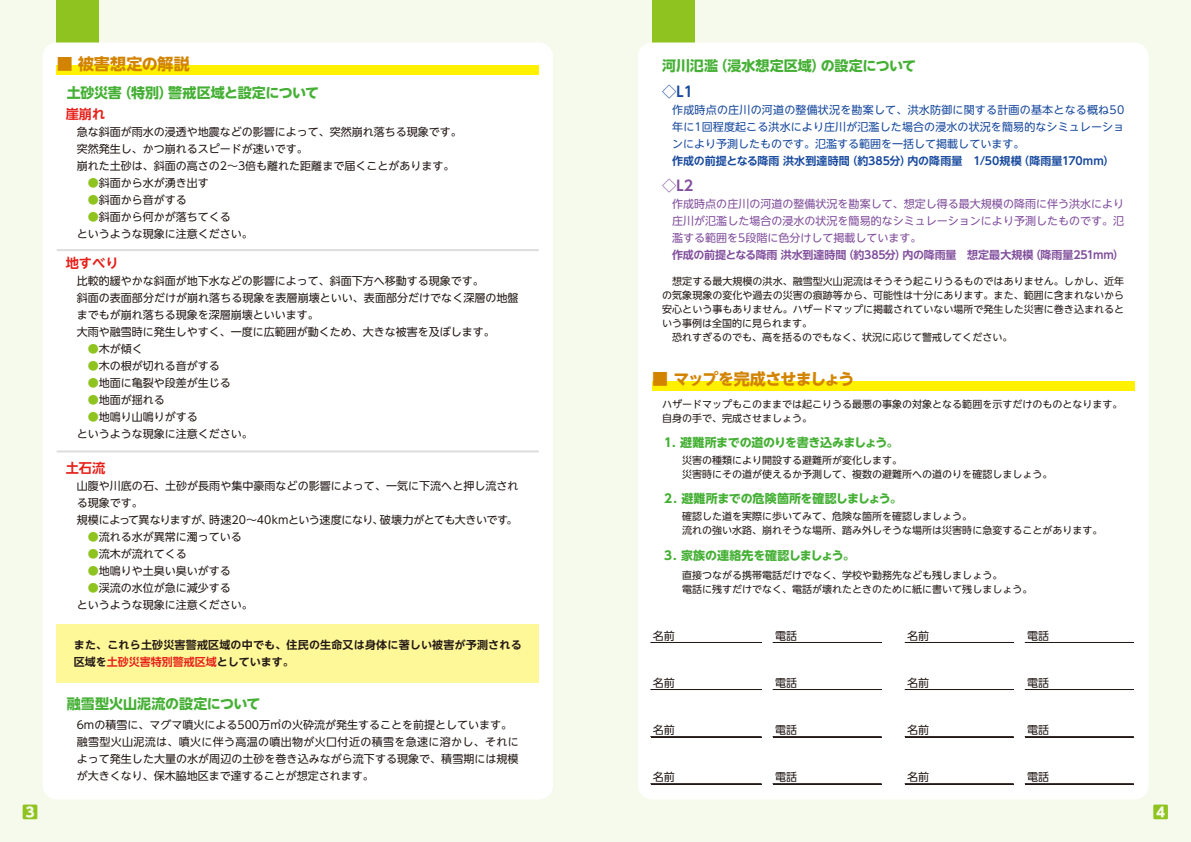
<style>
.page{position:relative;width:1191px;height:842px;background:#fff}
.page>*{position:absolute;margin:0;border:0;box-sizing:border-box;transform-origin:0 0}
.t1{font:700 16px "UD Shin Go NT Pr 6 N";letter-spacing:-.055em;color:#d28300}
.t2{font:700 16px "UD Shin Go NT Pr 6 N";color:#d28300}
.t3{font:800 16px "UD Shin Go NT Pr 6 N";color:#8fc31f}
.t4{font:700 14.3px "UD Shin Go NT Pr 6 N De";color:#17499d}
.t5{font:700 14.3px "UD Shin Go NT Pr 6 N De";color:#814e9c}
.t6{font:700 14px "UD Shin Go NT Pr 6 N";letter-spacing:-.01em;color:#45b035}
.t7{font:700 13.2px "UD Shin Go NT Pr 6 N De";color:#e71f19}
.t8{font:700 12px "UD Shin Go NT Pr 6 N";letter-spacing:-.025em;color:#45b035}
.t9{font:11px/17px "UD Shin Go NT Pr 6 N";color:#221815}
.t10{font:11px/17px "UD Shin Go NT Pr 6 N";color:#17499d;text-align:justify}
.t11{font:11px/17px "UD Shin Go NT Pr 6 N";color:#814e9c;text-align:justify}
.t12{font:700 11px/17px "UD Shin Go NT Pr 6 N De";letter-spacing:.02em;color:#221815}
.t13{font:700 11px "UD Shin Go NT Pr 6 N De";color:#17499d}
.t14{font:700 11px "UD Shin Go NT Pr 6 N De";letter-spacing:-.015em;color:#814e9c}
.t15{font:10px/14px "UD Shin Go NT Pr 6 N";color:#221815}
.s1{color:#8fc31f}
.s2{color:#e71f19}
</style>
<div class="page">
<div style="left:0;top:0;width:595px;height:842px;background:#f6faed"></div>
<div style="left:596px;top:0;width:595px;height:842px;background:#f6faed"></div>
<div style="left:652px;top:0;width:42px;height:48px;background:#8fc31f"></div>
<div style="left:57px;top:0;width:42px;height:48px;background:#8fc31f"></div>
<div style="left:43px;top:43px;width:510px;height:756px;background:#fff;border-radius:14px"></div>
<div style="left:638px;top:43px;width:510px;height:756px;background:#fff;border-radius:14px"></div>
<div style="left:57px;top:65px;width:482px;height:9px;background:#fff100"></div>
<div style="left:652px;top:381px;width:482px;height:9px;background:#fff100"></div>
<div style="left:57px;top:624px;width:482px;height:58px;background:#fff899"></div>
<hr style="left:651px;top:642px;width:110px;height:1px;background:#221815">
<hr style="left:773px;top:642px;width:108px;height:1px;background:#221815">
<hr style="left:905px;top:642px;width:108px;height:1px;background:#221815">
<hr style="left:651px;top:689px;width:110px;height:1px;background:#221815">
<hr style="left:773px;top:689px;width:108px;height:1px;background:#221815">
<hr style="left:905px;top:689px;width:108px;height:1px;background:#221815">
<hr style="left:651px;top:736px;width:110px;height:1px;background:#221815">
<hr style="left:773px;top:736px;width:108px;height:1px;background:#221815">
<hr style="left:905px;top:736px;width:108px;height:1px;background:#221815">
<hr style="left:651px;top:783px;width:110px;height:1px;background:#221815">
<hr style="left:773px;top:783px;width:108px;height:1px;background:#221815">
<hr style="left:905px;top:783px;width:108px;height:1px;background:#221815">
<hr style="left:1025px;top:642px;width:108px;height:1px;background:#221815">
<hr style="left:1025px;top:689px;width:108px;height:1px;background:#221815">
<hr style="left:1025px;top:736px;width:108px;height:1px;background:#221815">
<hr style="left:1025px;top:783px;width:108px;height:1px;background:#221815">
<hr style="left:57px;top:249px;width:482px;height:2px;background:#dcdddd">
<hr style="left:57px;top:450px;width:482px;height:2px;background:#dcdddd">
<h1 class="t2" style="left:57px;top:51px;width:134px">■ 被害想定の解説</h1>
<p class="t6" style="left:67px;top:81px;width:254px">土砂災害（特別）警戒区域と設定について</p>
<p class="t7" style="left:66px;top:104px;width:41px">崖崩れ</p>
<p class="t9" style="left:77px;top:123px;width:387px">急な斜面が雨水の浸透や地震などの影響によって、突然崩れ落ちる現象です。突然発生し、かつ崩れるスピードが速いです。<br>崩れた土砂は、斜面の高さの2～3倍も離れた距離まで届くことがあります。</p>
<p class="t9" style="left:88px;top:174px;width:123px"><span class="s1">●</span>斜面から水が湧き出す</p>
<p class="t9" style="left:88px;top:191px;width:101px"><span class="s1">●</span>斜面から音がする</p>
<p class="t9" style="left:77px;top:208px;width:178px;text-indent:11px"><span class="s1">●</span>斜面から何かが落ちてくる<br>というような現象に注意ください。</p>
<p class="t7" style="left:66px;top:252px;width:54px">地すべり</p>
<p class="t9" style="left:77px;top:272px;width:443px">比較的緩やかな斜面が地下水などの影響によって、斜面下方へ移動する現象です。<br>斜面の表面部分だけが崩れ落ちる現象を表層崩壊といい、表面部分だけでなく深層の地盤までもが崩れ落ちる現象を深層崩壊といいます。<br>大雨や融雪時に発生しやすく、一度に広範囲が動くため、大きな被害を及ぼします。</p>
<p class="t9" style="left:88px;top:340px;width:57px"><span class="s1">●</span>木が傾く</p>
<p class="t9" style="left:88px;top:357px;width:134px"><span class="s1">●</span>木の根が切れる音がする</p>
<p class="t9" style="left:88px;top:374px;width:145px"><span class="s1">●</span>地面に亀裂や段差が生じる</p>
<p class="t9" style="left:88px;top:391px;width:79px"><span class="s1">●</span>地面が揺れる</p>
<p class="t9" style="left:77px;top:408px;width:178px;text-indent:11px"><span class="s1">●</span>地鳴り山鳴りがする<br>というような現象に注意ください。</p>
<p class="t7" style="left:66px;top:457px;width:41px">土石流</p>
<p class="t9" style="left:77px;top:477px;width:443px">山腹や川底の石、土砂が長雨や集中豪雨などの影響によって、一気に下流へと押し流される現象です。<br>規模によって異なりますが、時速20～40kmという速度になり、破壊力がとても大きいです。</p>
<p class="t9" style="left:88px;top:528px;width:156px"><span class="s1">●</span>流れる水が異常に濁っている</p>
<p class="t9" style="left:88px;top:545px;width:101px"><span class="s1">●</span>流木が流れてくる</p>
<p class="t9" style="left:88px;top:562px;width:145px"><span class="s1">●</span>地鳴りや土臭い臭いがする</p>
<p class="t9" style="left:77px;top:579px;width:178px;text-indent:11px"><span class="s1">●</span>渓流の水位が急に減少する<br>というような現象に注意ください。</p>
<p class="t12" style="left:74px;top:635px;width:449px">また、これら土砂災害警戒区域の中でも、住民の生命又は身体に著しい被害が予測される区域を<span class="s2">土砂災害特別警戒区域</span>としています。</p>
<p class="t6" style="left:67px;top:693px;width:195px">融雪型火山泥流の設定について</p>
<p class="t9" style="left:77px;top:716px;width:443px">6mの積雪に、マグマ噴火による500万㎥の火砕流が発生することを前提としています。融雪型火山泥流は、噴火に伴う高温の噴出物が火口付近の積雪を急速に溶かし、それによって発生した大量の水が周辺の土砂を巻き込みながら流下する現象で、積雪期には規模が大きくなり、保木脇地区まで達することが想定されます。</p>
<p class="t6" style="left:662px;top:55px;width:255px">河川氾濫（浸水想定区域）の設定について</p>
<h2 class="t4" style="left:662px;top:80px;width:33px">◇L1</h2>
<p class="t10" style="left:672px;top:101px;width:453px">作成時点の庄川の河道の整備状況を勘案して、洪水防御に関する計画の基本となる概ね50年に1回程度起こる洪水により庄川が氾濫した場合の浸水の状況を簡易的なシミュレーションにより予測したものです。氾濫する範囲を一括して掲載しています。</p>
<p class="t13" style="left:672px;top:152px;width:444px">作成の前提となる降雨 洪水到達時間（約385分）内の降雨量　1/50規模（降雨量170mm）</p>
<h2 class="t5" style="left:662px;top:174px;width:33px">◇L2</h2>
<p class="t11" style="left:672px;top:195px;width:453px">作成時点の庄川の河道の整備状況を勘案して、想定し得る最大規模の降雨に伴う洪水により庄川が氾濫した場合の浸水の状況を簡易的なシミュレーションにより予測したものです。氾濫する範囲を5段階に色分けして掲載しています。</p>
<p class="t14" style="left:672px;top:246px;width:453px">作成の前提となる降雨 洪水到達時間（約385分）内の降雨量　想定最大規模（降雨量251mm）</p>
<p class="t15" style="left:662px;top:273px;width:463px">　想定する最大規模の洪水、融雪型火山泥流はそうそう起こりうるものではありません。しかし、近年の気象現象の変化や過去の災害の痕跡等から、可能性は十分にあります。また、範囲に含まれないから安心という事もありません。ハザードマップに掲載されていない場所で発生した災害に巻き込まれるという事例は全国的に見られます。<br>　恐れすぎるのでも、高を括るのでもなく、状況に応じて警戒してください。</p>
<h1 class="t1" style="left:652px;top:366px;width:203px">■ マップを完成させましょう</h1>
<p class="t15" style="left:662px;top:397px;width:461px">ハザードマップもこのままでは起こりうる最悪の事象の対象となる範囲を示すだけのものとなります。自身の手で、完成させましょう。</p>
<p class="t15" style="left:682px;top:452px;width:371px">災害の種類により開設する避難所が変化します。<br>災害時にその道が使えるか予測して、複数の避難所への道のりを確認しましょう。</p>
<p class="t15" style="left:682px;top:508px;width:421px">確認した道を実際に歩いてみて、危険な箇所を確認しましょう。<br>流れの強い水路、崩れそうな場所、踏み外しそうな場所は災害時に急変することがあります。</p>
<p class="t15" style="left:682px;top:568px;width:351px">直接つながる携帯電話だけでなく、学校や勤務先なども残しましょう。<br>電話に残すだけでなく、電話が壊れたときのために紙に書いて残しましょう。</p>
<p class="t8" style="left:662px;top:433px;width:238px">１．避難所までの道のりを書き込みましょう。</p>
<p class="t8" style="left:662px;top:489px;width:241px">２．避難所までの危険箇所を確認しましょう。</p>
<p class="t8" style="left:662px;top:546px;width:194px">３．家族の連絡先を確認しましょう。</p>
<p class="t9" style="left:653px;top:627px;width:23px">名前</p>
<p class="t9" style="left:775px;top:627px;width:23px">電話</p>
<p class="t9" style="left:907px;top:627px;width:23px">名前</p>
<p class="t9" style="left:653px;top:674px;width:23px">名前</p>
<p class="t9" style="left:907px;top:674px;width:23px">名前</p>
<p class="t9" style="left:653px;top:721px;width:23px">名前</p>
<p class="t9" style="left:907px;top:721px;width:23px">名前</p>
<p class="t9" style="left:775px;top:674px;width:23px">電話</p>
<p class="t9" style="left:775px;top:721px;width:23px">電話</p>
<p class="t9" style="left:775px;top:768px;width:23px">電話</p>
<p class="t9" style="left:653px;top:768px;width:23px">名前</p>
<p class="t9" style="left:907px;top:768px;width:23px">名前</p>
<p class="t9" style="left:1027px;top:627px;width:23px">電話</p>
<p class="t9" style="left:1027px;top:674px;width:23px">電話</p>
<p class="t9" style="left:1027px;top:721px;width:23px">電話</p>
<p class="t9" style="left:1027px;top:768px;width:23px">電話</p>
<h1 class="t3" style="left:22px;top:798px;width:17px">3</h1>
<h1 class="t3" style="left:1153px;top:798px;width:17px">4</h1>
</div>
